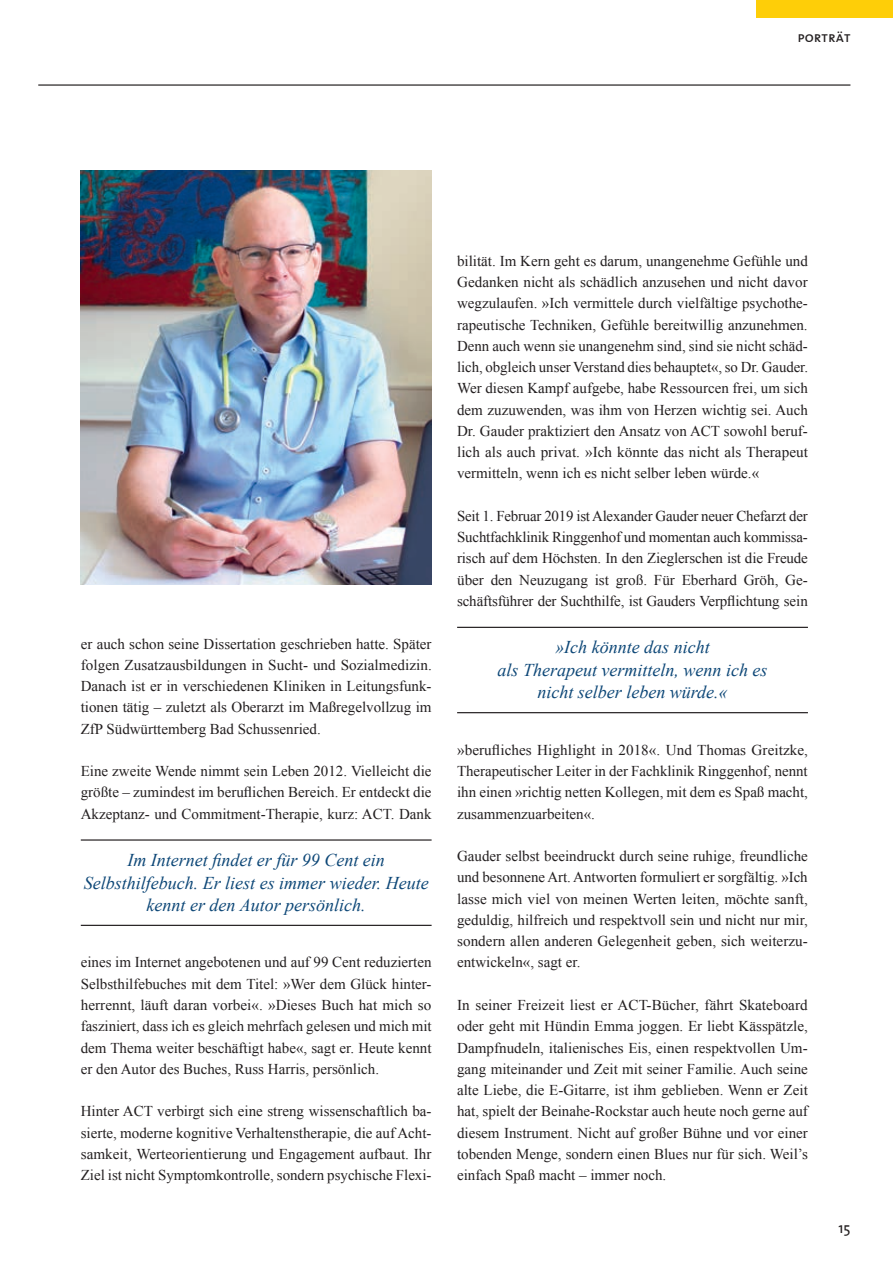
<style>
.page{position:relative;width:893px;height:1263px;background:#fff}
.page>*{position:absolute;margin:0;border:0;box-sizing:border-box;transform-origin:0 0}
.t1{font:italic 18px/22.5px "Times New Roman";color:#0d4777;text-align:center}
.t2{font:15px/21.3px "Times New Roman";color:#231f20;text-align:justify}
.t3{font:15px "The Sans Caps";color:#231f20}
.t4{font:15px "The Sans";color:#231f20}
</style>
<div class="page">
<img style="left:81px;top:170px;width:351px;height:415px">
<hr style="left:81px;top:839px;width:351px;height:2px;background:#231f20">
<hr style="left:81px;top:925px;width:351px;height:1px;background:#231f20">
<hr style="left:457px;top:627px;width:351px;height:1px;background:#231f20">
<hr style="left:457px;top:712px;width:351px;height:1px;background:#231f20">
<hr style="left:38px;top:84px;width:812px;height:2px;background:#231f20">
<div style="left:757px;top:0;width:136px;height:17px;background:#fece08"></div>
<p class="t3" style="left:797px;top:24px;width:54px">porträt</p>
<p class="t2" style="left:81px;top:633px;width:352px">er auch schon seine Dissertation geschrieben hatte. Später folgen Zusatzausbildungen in Sucht- und Sozialmedizin.<br>Danach ist er in verschiedenen Kliniken in Leitungsfunk&shy;tionen tätig – zuletzt als Oberarzt im Maßregelvollzug im ZfP Südwürttemberg Bad Schussenried.</p>
<p class="t2" style="left:81px;top:760px;width:352px">Eine zweite Wende nimmt sein Leben 2012. Vielleicht die größte – zumindest im beruflichen Bereich. Er entdeckt die Akzeptanz- und Commitment-Therapie, kurz: ACT. Dank</p>
<p class="t1" style="left:84px;top:848px;width:346px">Im Internet findet er für 99 Cent ein<br>Selbsthilfebuch. Er liest es immer wieder. Heute kennt er den Autor persönlich.</p>
<p class="t2" style="left:81px;top:951px;width:352px">eines im Internet angebotenen und auf 99 Cent reduzierten Selbsthilfebuches mit dem Titel: »Wer dem Glück hinter&shy;herrennt, läuft daran vorbei«. »Dieses Buch hat mich so fasziniert, dass ich es gleich mehrfach gelesen und mich mit dem Thema weiter beschäftigt habe«, sagt er. Heute kennt er den Autor des Buches, Russ Harris, persönlich.</p>
<p class="t2" style="left:81px;top:1100px;width:352px">Hinter ACT verbirgt sich eine streng wissenschaftlich ba&shy;sierte, moderne kognitive Verhaltenstherapie, die auf Acht&shy;samkeit, Werteorientierung und Engagement aufbaut. Ihr Ziel ist nicht Symptomkontrolle, sondern psychische Flexi-</p>
<p class="t2" style="left:457px;top:250px;width:352px">bilität. Im Kern geht es darum, unangenehme Gefühle und Gedanken nicht als schädlich anzusehen und nicht davor wegzulaufen. »Ich vermittele durch vielfältige psychothe&shy;rapeutische Techniken, Gefühle bereitwillig anzunehmen.<br>Denn auch wenn sie unangenehm sind, sind sie nicht schäd&shy;lich, obgleich unser Verstand dies behauptet«, so Dr. Gauder.<br>Wer diesen Kampf aufgebe, habe Ressourcen frei, um sich dem zuzuwenden, was ihm von Herzen wichtig sei. Auch Dr. Gauder praktiziert den Ansatz von ACT sowohl beruf&shy;lich als auch privat. »Ich könnte das nicht als Therapeut vermitteln, wenn ich es nicht selber leben würde.«</p>
<p class="t2" style="left:457px;top:505px;width:352px">Seit 1. Februar 2019 ist Alexander Gauder neuer Chefarzt der Suchtfachklinik Ringgenhof und momentan auch kommissa&shy;risch auf dem Höchsten. In den Zieglerschen ist die Freude über den Neuzugang ist groß. Für Eberhard Gröh, Ge&shy;schäftsführer der Suchthilfe, ist Gauders Verpflichtung sein</p>
<p class="t1" style="left:498px;top:636px;width:271px">»Ich könnte das nicht<br>als Therapeut vermitteln, wenn ich es nicht selber leben würde.«</p>
<p class="t2" style="left:457px;top:739px;width:352px">»berufliches Highlight in 2018«. Und Thomas Greitzke, Therapeutischer Leiter in der Fachklinik Ringgenhof, nennt ihn einen »richtig netten Kollegen, mit dem es Spaß macht, zusammenzuarbeiten«.</p>
<p class="t2" style="left:457px;top:845px;width:352px">Gauder selbst beeindruckt durch seine ruhige, freundliche und besonnene Art. Antworten formuliert er sorgfältig. »Ich lasse mich viel von meinen Werten leiten, möchte sanft, geduldig, hilfreich und respektvoll sein und nicht nur mir, sondern allen anderen Gelegenheit geben, sich weiterzu&shy;entwickeln«, sagt er.</p>
<p class="t2" style="left:457px;top:994px;width:352px">In seiner Freizeit liest er ACT-Bücher, fährt Skateboard oder geht mit Hündin Emma joggen. Er liebt Kässpätzle, Dampfnudeln, italienisches Eis, einen respektvollen Um&shy;gang miteinander und Zeit mit seiner Familie. Auch seine alte Liebe, die E-Gitarre, ist ihm geblieben. Wenn er Zeit hat, spielt der Beinahe-Rockstar auch heute noch gerne auf diesem Instrument. Nicht auf großer Bühne und vor einer tobenden Menge, sondern einen Blues nur für sich. Weil’s einfach Spaß macht – immer noch.</p>
<p class="t4" style="left:838px;top:1215px;width:14px">15</p>
</div>
